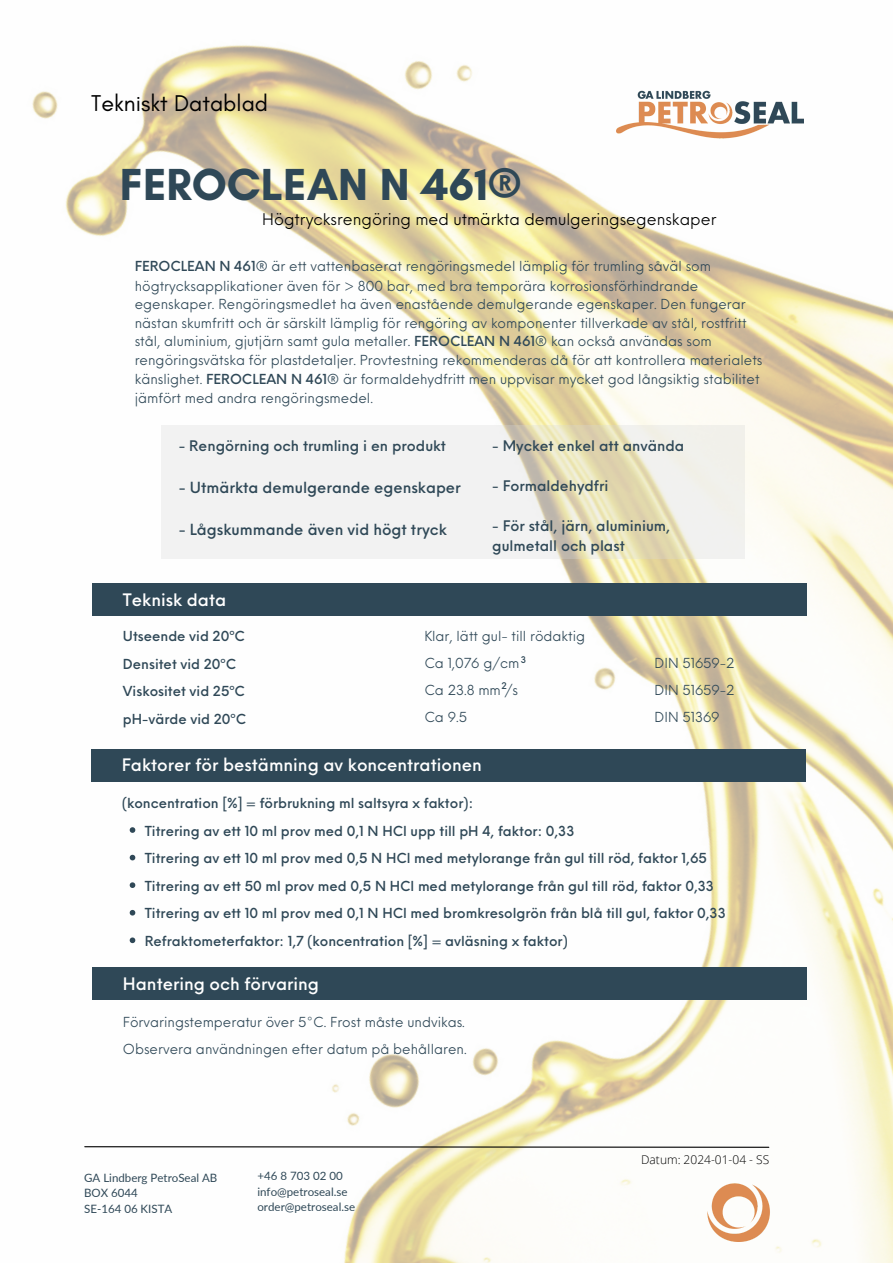
<style>
.page{position:relative;width:893px;height:1263px;background:#fff}
.page>*{position:absolute;margin:0;border:0;box-sizing:border-box;transform-origin:0 0}
.t1{font:700 45.75px "Glacial Indifference";color:#2f4857}
.t2{font:23.25px "Glacial Indifference";color:#000}
.t3{font:500 16.8px "Neue Einstellung";color:#fff}
.t4{font:15.75px "Neue Einstellung";color:#000}
.t5{font:500 15px "Neue Einstellung";color:#2f4857}
.t6{font:500 14.25px/20.2px "Neue Einstellung";color:#2f4857}
.t7{font:13.5px/18.8px "Neue Einstellung";color:#2f4857}
.t8{font:500 13.5px "Neue Einstellung";color:#2f4857}
.t9{font:300 12px "Open Sans";color:#000}
.t10{font:11.48px "Lato";color:#2f4857}
.t11{font:500 9px "Neue Einstellung";color:#2f4857}
.s1{font-weight:500}
</style>
<div class="page">
<img style="left:32px;top:45px;width:861px;height:1218px">
<img style="left:617px;top:89px;width:186px;height:54px">
<svg style="left:84px;top:1145px;width:686px;height:3px"></svg>
<img style="left:673px;top:1167px;width:136px;height:74px">
<svg style="left:162px;top:425px;width:583px;height:134px;fill:#f2f2f2"></svg>
<div style="left:92px;top:584px;width:715px;height:32px;background:#2f4857"></div>
<div style="left:91px;top:749px;width:714px;height:32px;background:#2f4857"></div>
<svg style="left:130px;top:827px;width:5px;height:6px"></svg>
<svg style="left:130px;top:855px;width:5px;height:5px"></svg>
<svg style="left:130px;top:882px;width:5px;height:6px"></svg>
<svg style="left:130px;top:910px;width:5px;height:5px"></svg>
<svg style="left:130px;top:937px;width:5px;height:6px"></svg>
<div style="left:92px;top:968px;width:715px;height:32px;background:#2f4857"></div>
<p class="t2" style="left:91px;top:89px;width:178px">Tekniskt Datablad</p>
<p class="t1" style="left:120px;top:157px;width:403px">FEROCLEAN N 461®</p>
<p class="t4" style="left:262px;top:205px;width:455px">Högtrycksrengöring med utmärkta demulgeringsegenskaper</p>
<p class="t7" style="left:135px;top:256px;width:629px"><span class="s1">FEROCLEAN N 461®</span> är ett vattenbaserat rengöringsmedel lämplig för trumling såväl som högtrycksapplikationer även för &gt; 800 bar, med bra temporära korrosionsförhindrande egenskaper. Rengöringsmedlet ha även enastående demulgerande egenskaper. Den fungerar nästan skumfritt och är särskilt lämplig för rengöring av komponenter tillverkade av stål, rostfritt stål, aluminium, gjutjärn samt gula metaller. <span class="s1">FEROCLEAN N 461®</span> kan också användas som rengöringsvätska för plastdetaljer. Provtestning rekommenderas då för att kontrollera materialets känslighet. <span class="s1">FEROCLEAN N 461®</span> är formaldehydfritt men uppvisar mycket god långsiktig stabilitet jämfört med andra rengöringsmedel.</p>
<p class="t6" style="left:179px;top:434px;width:269px">- Rengörning och trumling i en produkt</p>
<p class="t5" style="left:179px;top:474px;width:283px">- Utmärkta demulgerande egenskaper</p>
<p class="t5" style="left:179px;top:516px;width:269px">- Lågskummande även vid högt tryck</p>
<p class="t6" style="left:492px;top:434px;width:194px">- Mycket enkel att använda</p>
<p class="t6" style="left:492px;top:474px;width:118px">- Formaldehydfri</p>
<p class="t6" style="left:492px;top:514px;width:179px">- För stål, järn, aluminium, gulmetall och plast</p>
<p class="t3" style="left:123px;top:585px;width:105px">Teknisk data</p>
<p class="t8" style="left:123px;top:624px;width:123px">Utseende vid 20ºC</p>
<p class="t8" style="left:123px;top:652px;width:115px">Densitet vid 20ºC</p>
<p class="t8" style="left:123px;top:679px;width:124px">Viskositet vid 25ºC</p>
<p class="t8" style="left:123px;top:707px;width:125px">pH-värde vid 20ºC</p>
<p class="t7" style="left:424px;top:625px;width:162px">Klar, lätt gul- till rödaktig</p>
<p class="t7" style="left:424px;top:652px;width:97px">Ca 1,076 g/cm</p>
<p class="t7" style="left:424px;top:679px;width:95px">Ca 23.8 mm /s</p>
<p class="t7" style="left:424px;top:706px;width:44px">Ca 9.5</p>
<p class="t11" style="left:521px;top:651px;width:7px">3</p>
<p class="t11" style="left:501px;top:678px;width:7px">2</p>
<p class="t7" style="left:654px;top:652px;width:82px">DIN 51659-2</p>
<p class="t7" style="left:654px;top:679px;width:82px">DIN 51659-2</p>
<p class="t7" style="left:654px;top:706px;width:67px">DIN 51369</p>
<p class="t3" style="left:122px;top:750px;width:361px">Faktorer för bestämning av koncentrationen</p>
<p class="t8" style="left:122px;top:791px;width:353px">(koncentration [%] = förbrukning ml saltsyra x faktor):</p>
<p class="t8" style="left:145px;top:819px;width:431px">Titrering av ett 10 ml prov med 0,1 N HCl upp till pH 4, faktor: 0,33</p>
<p class="t8" style="left:145px;top:846px;width:563px">Titrering av ett 10 ml prov med 0,5 N HCl med metylorange från gul till röd, faktor 1,65</p>
<p class="t8" style="left:145px;top:874px;width:571px">Titrering av ett 50 ml prov med 0,5 N HCl med metylorange från gul till röd, faktor 0,33</p>
<p class="t8" style="left:145px;top:901px;width:582px">Titrering av ett 10 ml prov med 0,1 N HCl med bromkresolgrön från blå till gul, faktor 0,33</p>
<p class="t8" style="left:145px;top:929px;width:425px">Refraktometerfaktor: 1,7 (koncentration [%] = avläsning x faktor)</p>
<p class="t3" style="left:123px;top:968px;width:198px">Hantering och förvaring</p>
<p class="t7" style="left:123px;top:1011px;width:343px">Förvaringstemperatur över 5°C. Frost måste undvikas.</p>
<p class="t7" style="left:123px;top:1038px;width:345px">Observera användningen efter datum på behållaren.</p>
<p class="t10" style="left:84px;top:1170px;width:135px">GA Lindberg PetroSeal AB</p>
<p class="t10" style="left:84px;top:1186px;width:55px">BOX 6044</p>
<p class="t10" style="left:84px;top:1201px;width:90px">SE-164 06 KISTA</p>
<p class="t10" style="left:257px;top:1169px;width:87px">+46 8 703 02 00</p>
<p class="t10" style="left:257px;top:1184px;width:91px">info@petroseal.se</p>
<p class="t10" style="left:257px;top:1200px;width:99px">order@petroseal.se</p>
<p class="t9" style="left:641px;top:1151px;width:130px">Datum: 2024-01-04 - SS</p>
</div>
